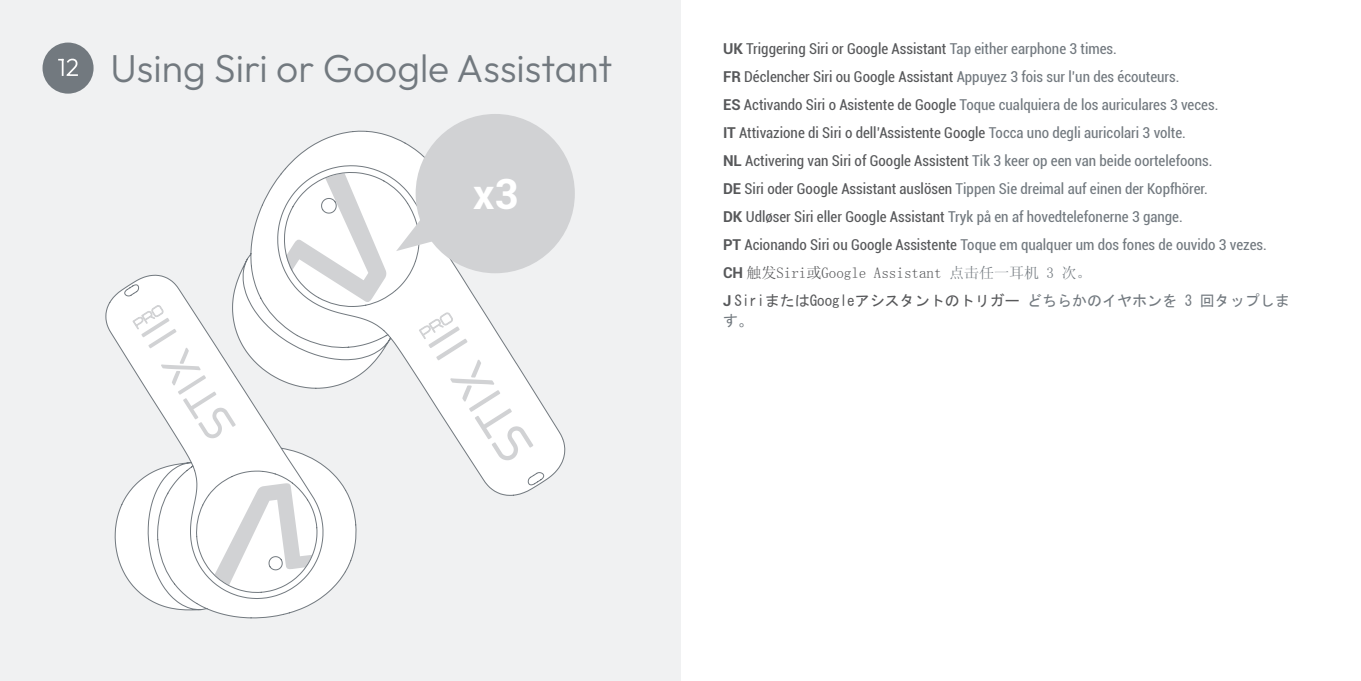
<style>
.page{position:relative;width:1361px;height:681px;background:#fff}
.page>*{position:absolute;margin:0;border:0;box-sizing:border-box;transform-origin:0 0}
.t1{font:700 41.7px "Roboto";color:#fff}
.t2{font:300 39px "Outfit";color:#72797f}
.t3{font:condensed 15px "Roboto";color:#72797f}
.t4{font:condensed 15px "Roboto";color:#57585a}
.t5{font:15px/19.5px "MS Gothic";color:#57585a}
.t6{font:15px "Sim Sun";color:#57585a}
.s1{font-weight:700;font-stretch:normal}
.s2{color:#72797f}
.s3{font-weight:700;font-stretch:normal;color:#57585a}
.s4{color:#57585a}
.s5{font-family:"Roboto";font-weight:700}
</style>
<div class="page">
<div style="left:0;top:0;width:680px;height:680px;background:#f0f1f2"></div>
<div style="left:43px;top:43px;width:51px;height:51px;background:#72797f;border-radius:50%"></div>
<svg style="left:58px;top:59px;width:20px;height:17px"></svg>
<svg style="left:239px;top:131px;width:326px;height:364px"></svg>
<svg style="left:105px;top:274px;width:251px;height:344px"></svg>
<div style="left:416px;top:114px;width:159px;height:159px;background:#d1d2d4;border-radius:50%"></div>
<svg style="left:396px;top:218px;width:41px;height:33px"></svg>
<p class="t2" style="left:111px;top:46px;width:503px">Using Siri or Google Assistant</p>
<p class="t1" style="left:473px;top:165px;width:47px">x3</p>
<p class="t4" style="left:723px;top:38px;width:395px"><span class="s1">UK</span> Triggering Siri or Google Assistant <span class="s2">Tap either earphone 3 times.</span></p>
<p class="t3" style="left:723px;top:66px;width:458px"><span class="s3">FR</span> <span class="s4">Déclencher Siri ou Google Assistant</span> Appuyez 3 fois sur l’un des écouteurs.</p>
<p class="t3" style="left:723px;top:94px;width:497px"><span class="s3">ES</span> <span class="s4">Activando Siri o Asistente de Google</span> Toque cualquiera de los auriculares 3 veces.</p>
<p class="t4" style="left:723px;top:122px;width:464px"><span class="s1">IT</span> Attivazione di Siri o dell’Assistente Google <span class="s2">Tocca uno degli auricolari 3 volte.</span></p>
<p class="t4" style="left:723px;top:150px;width:491px"><span class="s1">NL</span> Activering van Siri of Google Assistent <span class="s2">Tik 3 keer op een van beide oortelefoons.</span></p>
<p class="t3" style="left:723px;top:178px;width:486px"><span class="s3">DE</span> <span class="s4">Siri oder Google Assistant auslösen</span> Tippen Sie dreimal auf einen der Kopfhörer.</p>
<p class="t3" style="left:723px;top:206px;width:461px"><span class="s3">DK</span> <span class="s4">Udløser Siri eller Google Assistant</span> Tryk på en af hovedtelefonerne 3 gange.</p>
<p class="t3" style="left:723px;top:234px;width:545px"><span class="s3">PT</span> <span class="s4">Acionando Siri ou Google Assistente</span> Toque em qualquer um dos fones de ouvido 3 vezes.</p>
<p class="t6" style="left:723px;top:265px;width:370px"><span class="s5">CH</span> 触发Siri或Google Assistant <span class="s2">点击任一耳机 3 次。</span></p>
<p class="t5" style="left:723px;top:291px;width:568px"><span class="s5">J</span> SiriまたはGoogleアシスタントのトリガー<span class="s2">どちらかのイヤホンを 3 回タップします。</span></p>
</div>
